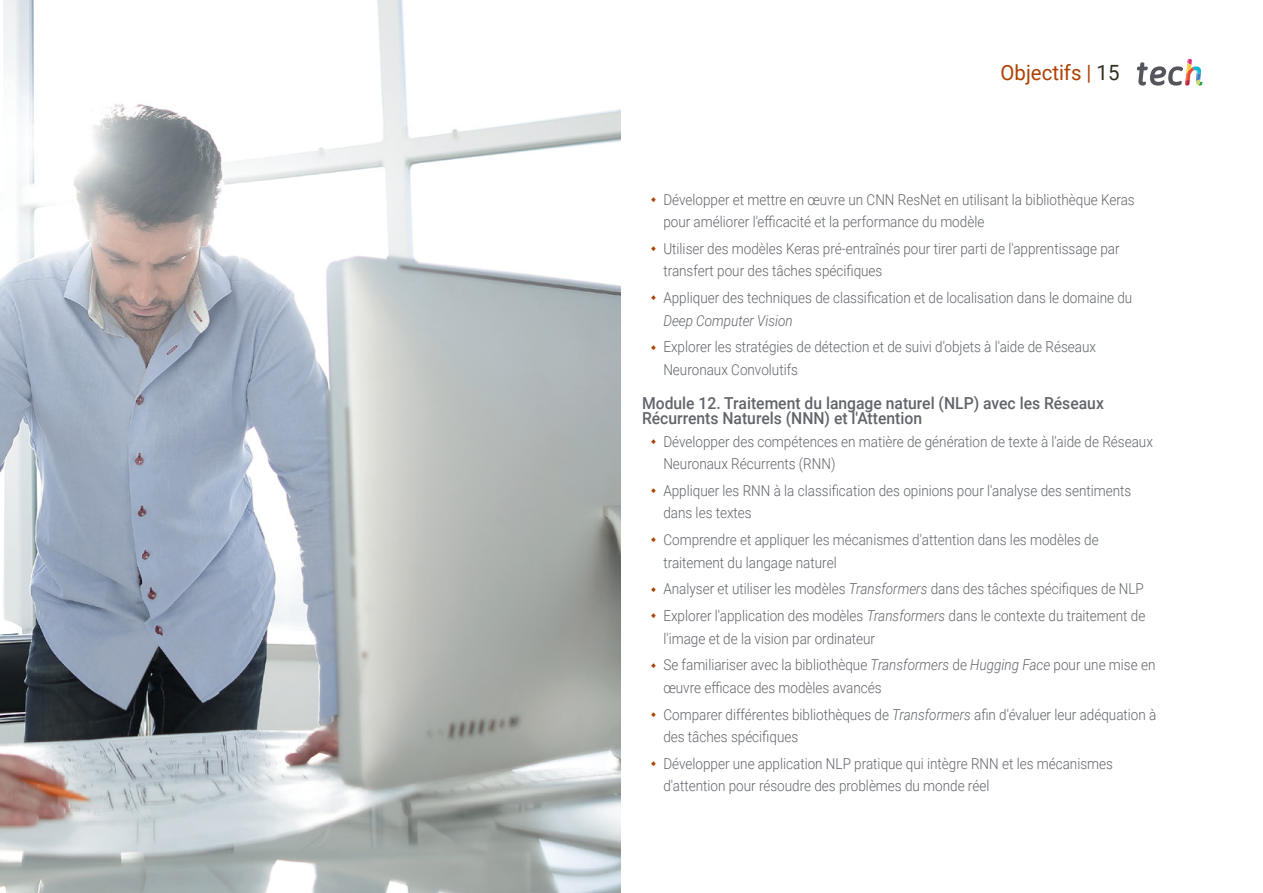
<style>
.page{position:relative;width:1263px;height:893px;background:#fff}
.page>*{position:absolute;margin:0;border:0;box-sizing:border-box;transform-origin:0 0}
.t1{font:21px "Roboto";color:#ae4000}
.t2{font:500 16.5px/15px "Roboto";color:#61646a;scale:.95 1}
.t3{font:300 15px/22.5px "Roboto";color:#61646a;scale:.9 1}
.t4{font:italic 300 15px "Roboto";color:#61646a;scale:.9 1}
.s1{color:#312e20}
.s2{font-style:italic}
</style>
<div class="page">
<img style="left:0;top:0;width:621px;height:893px">
<svg style="left:1137px;top:59px;width:65px;height:27px"></svg>
<h1 class="t1" style="left:1000px;top:57px;width:120px">Objectifs | <span class="s1">15</span></h1>
<p class="t3" style="left:663px;top:187px;width:525px">Développer et mettre en œuvre un CNN ResNet en utilisant la bibliothèque Keras pour améliorer l'efficacité et la performance du modèle</p>
<p class="t3" style="left:663px;top:237px;width:508px">Utiliser des modèles Keras pré-entraînés pour tirer parti de l'apprentissage par transfert pour des tâches spécifiques</p>
<p class="t3" style="left:663px;top:286px;width:523px">Appliquer des techniques de classification et de localisation dans le domaine du</p>
<p class="t4" style="left:663px;top:310px;width:145px">Deep Computer Vision</p>
<p class="t3" style="left:663px;top:335px;width:482px">Explorer les stratégies de détection et de suivi d'objets à l'aide de Réseaux<br>Neuronaux Convolutifs</p>
<p class="t2" style="left:642px;top:395px;width:488px">Module 12. Traitement du langage naturel (NLP) avec les Réseaux<br>Récurrents Naturels (NNN) et l'Attention</p>
<p class="t3" style="left:663px;top:429px;width:545px">Développer des compétences en matière de génération de texte à l'aide de Réseaux<br>Neuronaux Récurrents (RNN)</p>
<p class="t3" style="left:663px;top:479px;width:521px">Appliquer les RNN à la classification des opinions pour l'analyse des sentiments dans les textes</p>
<p class="t3" style="left:663px;top:528px;width:485px">Comprendre et appliquer les mécanismes d'attention dans les modèles de traitement du langage naturel</p>
<p class="t3" style="left:663px;top:575px;width:537px;line-height:26.7px">Analyser et utiliser les modèles <span class="s2">Transformers</span> dans des tâches spécifiques de NLP<br>Explorer l'application des modèles <span class="s2">Transformers</span> dans le contexte du traitement de</p>
<p class="t3" style="left:663px;top:624px;width:548px;line-height:26.7px">l'image et de la vision par ordinateur<br>Se familiariser avec la bibliothèque <span class="s2">Transformers</span> de <span class="s2">Hugging Face</span> pour une mise en</p>
<p class="t3" style="left:663px;top:674px;width:549px;line-height:26.7px">œuvre efficace des modèles avancés<br>Comparer différentes bibliothèques de <span class="s2">Transformers</span> afin d'évaluer leur adéquation à</p>
<p class="t3" style="left:663px;top:723px;width:501px;line-height:26.7px">des tâches spécifiques<br>Développer une application NLP pratique qui intègre RNN et les mécanismes</p>
<p class="t3" style="left:663px;top:774px;width:364px">d'attention pour résoudre des problèmes du monde réel</p>
</div>
